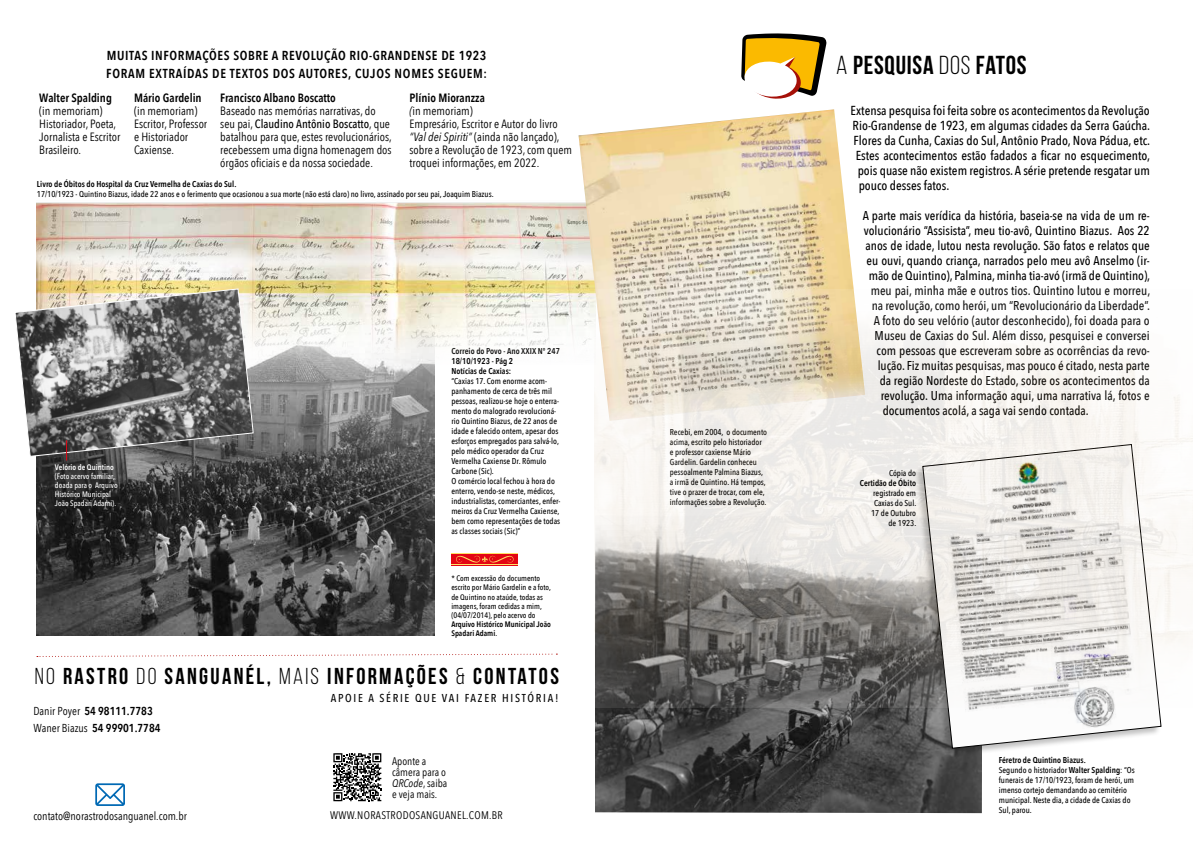
<style>
.page{position:relative;width:1193px;height:852px;background:#fff}
.page>*{position:absolute;margin:0;border:0;box-sizing:border-box;transform-origin:0 0}
.t1{font:700 26px "Bebas Neue";letter-spacing:.03em;color:#000}
.t2{font:700 23px "Bebas Neue";letter-spacing:.1em;color:#000}
.t3{font:500 13px "Avenir Next Condensed";color:#000}
.t4{font:600 13px/18px "Avenir Next Condensed";letter-spacing:.045em;color:#000}
.t5{font:500 12.8px "Avenir Next Condensed";color:#000}
.t6{font:12px/13px "Avenir Next Condensed";color:#000}
.t7{font:600 12px "Avenir Next Condensed";color:#000}
.t8{font:600 11.5px/16.6px "Avenir Next Condensed";color:#000}
.t9{font:11.5px "Avenir Next Condensed";color:#000}
.t10{font:500 11.4px "Avenir Next Condensed";letter-spacing:.15em;color:#000}
.t11{font:11px/11px "Avenir Next Condensed";color:#000}
.t12{font:11px "Avenir Next Condensed";letter-spacing:.02em;color:#000}
.t13{font:500 8.5px/10px "Avenir Next Condensed";color:#000}
.t14{font:600 8.5px/10px "Avenir Next Condensed";color:#000}
.t15{font:500 8px/9px "Avenir Next Condensed";color:#000}
.t16{font:500 8px/9px "Avenir Next Condensed";color:#fff}
.t17{font:600 8px/9px "Avenir Next Condensed";color:#000}
.t18{font:600 8px "Avenir Next Condensed";color:#fff}
.s1{font-size:12.5px}
.s2{font-weight:400}
.s3{font-weight:600}
.s4{font-style:italic}
.s5{font-weight:500}
</style>
<div class="page">
<svg style="left:741px;top:33px;width:85px;height:66px"></svg>
<svg style="left:333px;top:753px;width:49px;height:49px"></svg>
<svg style="left:333px;top:753px;width:48px;height:48px"></svg>
<svg style="left:95px;top:783px;width:30px;height:23px"></svg>
<img style="left:595px;top:707px;width:387px;height:106px">
<div style="left:913px;top:444px;width:247px;height:313px;background:#000;opacity:.25"></div>
<svg style="left:922px;top:707px;width:239px;height:41px"></svg>
<div style="left:451px;top:554px;width:67px;height:10px;background:#e30613"></div>
<hr style="left:451px;top:553px;width:67px;height:1px;background:#e30613">
<hr style="left:451px;top:554px;width:67px;height:1px;background:#ffe163">
<hr style="left:451px;top:565px;width:67px;height:1px;background:#e30613">
<hr style="left:451px;top:564px;width:67px;height:1px;background:#ffe163">
<svg style="left:456px;top:555px;width:57px;height:8px"></svg>
<svg style="left:37px;top:653px;width:520px;height:4px"></svg>
<img style="left:36px;top:379px;width:398px;height:257px">
<img style="left:37px;top:202px;width:541px;height:177px">
<img style="left:578px;top:109px;width:276px;height:236px">
<svg style="left:15px;top:288px;width:239px;height:172px;background:#81807d"></svg>
<img style="left:594px;top:290px;width:598px;height:417px">
<h3 class="t4" style="left:106px;top:46px;width:382px">MUITAS INFORMAÇÕES SOBRE A REVOLUÇÃO RIO-GRANDENSE DE 1923<br>FORAM EXTRAÍDAS DE TEXTOS DOS AUTORES, CUJOS NOMES SEGUEM<span class="s1">:</span></h3>
<h1 class="t1" style="left:836px;top:51px;width:192px"><span class="s2">A</span> PESQUISA <span class="s2">DOS</span> FATOS</h1>
<h3 class="t6" style="left:409px;top:91px;width:164px"><span class="s3">Plínio Mioranzza<br></span><span class="s4">(</span>in memoriam)<br>Empresário, Escritor e Autor do livro <span class="s4">“Val dei Spiriti”</span> (ainda não lançado), sobre a Revolução de 1923, com quem troquei informações, em 2022.</h3>
<h3 class="t7" style="left:39px;top:88px;width:74px">Walter Spalding</h3>
<h3 class="t6" style="left:39px;top:104px;width:82px">(in memoriam)<br>Historiador, Poeta,<br>Jornalista e Escritor<br>Brasileiro.</h3>
<h3 class="t7" style="left:134px;top:88px;width:69px">Mário Gardelin</h3>
<h3 class="t6" style="left:134px;top:104px;width:75px">(in memoriam)<br>Escritor, Professor e Historiador<br>Caxiense.</h3>
<h3 class="t7" style="left:220px;top:88px;width:117px">Francisco Albano Boscatto</h3>
<h3 class="t6" style="left:220px;top:104px;width:173px">Baseado nas memórias narrativas, do seu pai, <span class="s5">Claudino Antônio Boscatto</span>, que batalhou para que, estes revolucionários, recebessem uma digna homenagem dos órgãos oficiais e da nossa sociedade.</h3>
<h3 class="t3" style="left:850px;top:102px;width:301px">Extensa pesquisa foi feita sobre os acontecimentos da Revolução</h3>
<h3 class="t3" style="left:852px;top:117px;width:299px">Rio-Grandense de 1923, em algumas cidades da Serra Gaúcha.</h3>
<h3 class="t3" style="left:853px;top:132px;width:298px">Flores da Cunha, Caxias do Sul, Antônio Prado, Nova Pádua, etc.</h3>
<h3 class="t3" style="left:855px;top:147px;width:296px">Estes acontecimentos estão fadados a ficar no esquecimento,</h3>
<h3 class="t3" style="left:857px;top:162px;width:294px">pois quase não existem registros. A série pretende resgatar um</h3>
<h3 class="t3" style="left:858px;top:177px;width:92px">pouco desses fatos.</h3>
<h3 class="t5" style="left:862px;top:208px;width:289px">A parte mais verídica da história, baseia-se na vida de um re-</h3>
<h3 class="t5" style="left:863px;top:223px;width:287px">volucionário “Assisista”, meu tio-avô, Quintino Biazus. Aos 22</h3>
<h3 class="t5" style="left:865px;top:238px;width:286px">anos de idade, lutou nesta revolução. São fatos e relatos que</h3>
<h3 class="t5" style="left:866px;top:253px;width:285px">eu ouvi, quando criança, narrados pelo meu avô Anselmo (ir-</h3>
<h3 class="t5" style="left:868px;top:268px;width:283px">mão de Quintino), Palmina, minha tia-avó (irmã de Quintino),</h3>
<h3 class="t5" style="left:870px;top:283px;width:281px">meu pai, minha mãe e outros tios. Quintino lutou e morreu,</h3>
<h3 class="t5" style="left:871px;top:298px;width:280px">na revolução, como herói, um “Revolucionário da Liberdade”.</h3>
<h3 class="t5" style="left:873px;top:313px;width:277px">A foto do seu velório (autor desconhecido), foi doada para o</h3>
<h3 class="t5" style="left:874px;top:328px;width:277px">Museu de Caxias do Sul. Além disso, pesquisei e conversei</h3>
<h3 class="t5" style="left:876px;top:343px;width:275px">com pessoas que escreveram sobre as ocorrências da revo-</h3>
<h3 class="t5" style="left:877px;top:358px;width:273px">lução. Fiz muitas pesquisas, mas pouco é citado, nesta parte</h3>
<h3 class="t5" style="left:879px;top:373px;width:272px">da região Nordeste do Estado, sobre os acontecimentos da</h3>
<h3 class="t5" style="left:880px;top:388px;width:271px">revolução. Uma informação aqui, uma narrativa lá, fotos e</h3>
<h3 class="t5" style="left:882px;top:403px;width:208px">documentos acolá, a saga vai sendo contada.</h3>
<p class="t14" style="left:37px;top:179px;width:201px">Livro de Óbitos do Hospital da Cruz Vermelha de Caxias do Sul.</p>
<p class="t13" style="left:37px;top:189px;width:458px">17/10/1923 - Quintino Biazus, idade 22 anos e o ferimento que ocasionou a sua morte (não está claro) no livro, assinado por seu pai, Joaquim Biazus.</p>
<p class="t14" style="left:451px;top:346px;width:110px">Correio do Povo - Ano XXIX Nº 247<br>18/10/1923 - Pág 2<br>Notícias de Caxias:</p>
<p class="t13" style="left:451px;top:376px;width:110px">“Caxias 17. Com enorme acom&shy;panhamento de cerca de três mil pessoas, realizou-se hoje o enterra&shy;mento do malogrado revolucioná&shy;rio Quintino Biazus, de 22 anos de idade e falecido ontem, apesar dos esforços empregados para salvá-lo, pelo médico operador da Cruz<br>Vermelha Caxiense Dr. Rômulo<br>Carbone (Sic).<br>O comércio local fechou à hora do enterro, vendo-se neste, médicos, industrialistas, comerciantes, enfer&shy;meiros da Cruz Vermelha Caxiense, bem como representações de todas as classes sociais (Sic)”</p>
<p class="t13" style="left:669px;top:427px;width:99px">Recebi, em 2004, o documento acima, escrito pelo historiador e professor caxiense Mário<br>Gardelin. Gardelin conheceu pessoalmente Palmina Biazus, a irmã de Quintino. Há tempos, tive o prazer de trocar, com ele, informações sobre a Revolução.</p>
<p class="t18" style="left:55px;top:460px;width:60px">Velório de Quintino</p>
<p class="t16" style="left:55px;top:472px;width:64px">(Foto acervo familiar, doada para o Arquivo<br>Histórico Municipal<br>João Spadari Adami).</p>
<p class="t13" style="left:888px;top:468px;width:29px">Cópia do</p>
<p class="t14" style="left:859px;top:477px;width:58px">Certidão de Óbito</p>
<p class="t13" style="left:871px;top:488px;width:47px;text-align:right">registrado em<br>Caxias do Sul.<br>17 de Outubro de 1923.</p>
<p class="t15" style="left:451px;top:574px;width:101px">* Com excessão do documento escrito por Mário Gardelin e a foto, de Quintino no ataúde, todas as imagens, foram cedidas a mim, (04/07/2014), pelo acervo do</p>
<p class="t17" style="left:451px;top:619px;width:101px">Arquivo Histórico Municipal João<br>Spadari Adami<span class="s5">.</span></p>
<h2 class="t2" style="left:35px;top:664px;width:525px"><span class="s2">NO</span> RASTRO <span class="s2">DO</span> SANGUANÉL, <span class="s2">MAIS</span> INFORMAÇÕES <span class="s2">&amp;</span> CONTATOS</h2>
<h3 class="t8" style="left:33px;top:702px;width:129px"><span class="s2">Danir Poyer</span> 54 98111.7783<br><span class="s2">Waner Biazus</span> 54 99901.7784</h3>
<h3 class="t10" style="left:331px;top:691px;width:229px">APOIE A SÉRIE QUE VAI FAZER HISTÓRIA!</h3>
<h3 class="t9" style="left:33px;top:806px;width:155px">contato@norastrodosanguanel.com.br</h3>
<p class="t11" style="left:392px;top:755px;width:57px">Aponte a câmera para o<br><span class="s4">QRCode</span>, saiba e veja mais.</p>
<p class="t12" style="left:330px;top:806px;width:174px">WWW.NORASTRODOSANGUANEL.COM.BR</p>
<p class="t13" style="left:998px;top:754px;width:137px"><span class="s3">Féretro de Quintino Biazus.<br></span>Segundo o historiador <span class="s3">Walter Spalding</span>: “Os funerais de 17/10/1923, foram de herói, um imenso cortejo demandando ao cemitério municipal. Neste dia, a cidade de Caxias do Sul, parou.</p>
</div>
